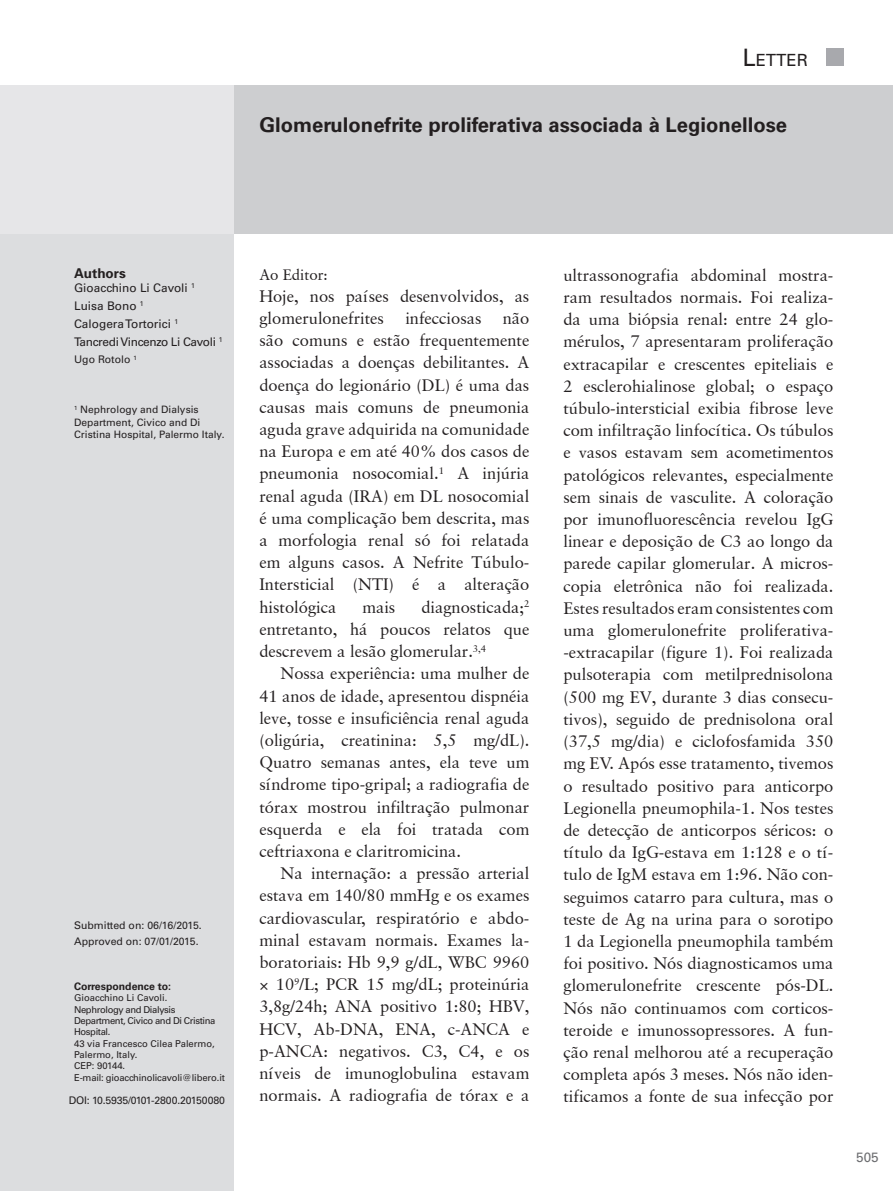
<style>
.page{position:relative;width:893px;height:1191px;background:#fff}
.page>*{position:absolute;margin:0;border:0;box-sizing:border-box;transform-origin:0 0}
.Título_Português{font:700 20.25px "Univers LT Std";color:#231f20}
.t1{font:16.8px "Univers LT Std";color:#231f20}
.Texto{font:16.5px/22.2px "Garamond Retrospective S Si";color:#231f20;text-align:justify}
.Texto_-_1º_paragráfo{font:16.5px/22.2px "Garamond Retrospective S Si";color:#231f20;text-align:justify}
.Texto_-_1º_paragráfo-2{font:15px "Garamond Retrospective S Si";color:#231f20}
.Tópico__Autores{font:13.5px "Univers 65 Bold";color:#231f20}
.t2{font:13.5px "Univers LT Std";color:#6c6d70}
.Nome_dos_autores{font:11.85px "Univers LT Std";color:#231f20}
.Nome_dos_autores-2{font:11.85px "Univers LT Std";letter-spacing:-.03em;color:#231f20}
.Data_de_subs_aprova{font:10.5px "Univers LT Std";color:#231f20}
.Autor_correspondente{font:10.5px "Univers LT Std";letter-spacing:-.02em;color:#231f20}
.Correspondência_para{font:700 10.5px "Univers LT Std";color:#231f20}
.Nome_dos_autores-3{font:10.5px "Univers LT Std";color:#231f20}
.Afiliações{font:10.2px/12.3px "Univers LT Std";color:#231f20}
.Autor_correspondente-2{font:9.45px/11.4px "Univers LT Std";color:#231f20}
.Autor_correspondente-3{font:9.45px/11.4px "Univers LT Std";letter-spacing:-.04em;color:#231f20}
.Autor_correspondente-4{font:9.45px "Univers LT Std";letter-spacing:-.02em;color:#231f20}
.s1{font-size:24px}
</style>
<div class="page">
<div style="left:0;top:85px;width:234px;height:1106px;background:#dcdddf"></div>
<div style="left:0;top:85px;width:893px;height:149px;background:linear-gradient(to right,#e2e2e4,#c5c6c8)"></div>
<div style="left:826px;top:49px;width:17px;height:17px;background:#a8a9ad"></div>
<p class="t1" style="left:742px;top:50px;width:67px"><span class="s1">L</span>ETTER</p>
<p class="Título_Português" style="left:259px;top:113px;width:529px">Glomerulonefrite proliferativa associada à Legionellose</p>
<p class="Tópico__Autores" style="left:74px;top:265px;width:53px">Authors</p>
<p class="Nome_dos_autores" style="left:74px;top:280px;width:122px">Gioacchino Li Cavoli <sup>1</sup></p>
<p class="Nome_dos_autores" style="left:74px;top:299px;width:71px">Luisa Bono <sup>1</sup></p>
<p class="Nome_dos_autores" style="left:74px;top:317px;width:106px">Calogera Tortorici <sup>1</sup></p>
<p class="Nome_dos_autores-2" style="left:74px;top:335px;width:150px">Tancredi Vincenzo Li Cavoli <sup>1</sup></p>
<p class="Nome_dos_autores-3" style="left:74px;top:353px;width:64px">Ugo Rotolo <sup>1</sup></p>
<p class="Afiliações" style="left:74px;top:404px;width:152px"><sup>1</sup> Nephrology and Dialysis<br>Department, Civico and Di<br>Cristina Hospital, Palermo Italy.</p>
<p class="Data_de_subs_aprova" style="left:74px;top:919px;width:129px">Submitted on: 06/16/2015.</p>
<p class="Data_de_subs_aprova" style="left:74px;top:935px;width:126px">Approved on: 07/01/2015.</p>
<p class="Correspondência_para" style="left:74px;top:980px;width:99px">Correspondence to:</p>
<p class="Autor_correspondente-2" style="left:74px;top:992px;width:95px">Gioacchino Li Cavoli.</p>
<p class="Autor_correspondente-3" style="left:74px;top:1003px;width:143px">Nephrology and Dialysis<br>Department, Civico and Di Cristina<br>Hospital.</p>
<p class="Autor_correspondente-2" style="left:74px;top:1037px;width:142px">43 via Francesco Cilea Palermo,<br>Palermo, Italy.</p>
<p class="Autor_correspondente-2" style="left:74px;top:1060px;width:53px">CEP: 90144.</p>
<p class="Autor_correspondente-4" style="left:74px;top:1071px;width:152px">E-mail: gioacchinolicavoli@libero.it</p>
<p class="Texto_-_1º_paragráfo-2" style="left:259px;top:265px;width:70px">Ao Editor:</p>
<p class="Texto_-_1º_paragráfo" style="left:259px;top:285px;width:271px">Hoje, nos países desenvolvidos, as glomerulonefrites</p>
<p class="Texto_-_1º_paragráfo" style="left:405px;top:307px;width:78px">infecciosas</p>
<p class="Texto_-_1º_paragráfo" style="left:259px;top:307px;width:272px;text-indent:243px">não são comuns e estão frequentemente associadas a doenças debilitantes. A doença do legionário (DL) é uma das causas mais comuns de pneumonia aguda grave adquirida na comunidade na Europa e em até 40% dos casos de pneumonia nosocomial.<sup>1</sup> A injúria renal aguda (IRA) em DL nosocomial é uma complicação bem descrita, mas a morfologia renal só foi relatada em alguns casos. A Nefrite Túbulo-Intersticial (NTI) é a alteração histológica</p>
<p class="Texto_-_1º_paragráfo" style="left:259px;top:595px;width:272px;text-indent:162px">diagnosticada;<sup>2 </sup>entretanto, há poucos relatos que descrevem a lesão glomerular.<sup>3,4</sup></p>
<p class="Texto" style="left:259px;top:662px;width:272px;text-indent:21px">Nossa experiência: uma mulher de 41 anos de idade, apresentou dispnéia leve, tosse e insuficiência renal aguda (oligúria, creatinina: 5,5 mg/dL).<br>Quatro semanas antes, ela teve um síndrome tipo-gripal; a radiografia de tórax mostrou infiltração pulmonar esquerda e ela foi tratada com ceftriaxona e claritromicina.</p>
<p class="Texto" style="left:259px;top:862px;width:272px;text-indent:21px">Na internação: a pressão arterial estava em 140/80 mmHg e os exames cardiovascular, respiratório e abdo&shy;minal estavam normais. Exames la&shy;boratoriais: Hb 9,9 g/dL, WBC 9960 × 10<sup>9</sup>/L; PCR 15 mg/dL; proteinúria 3,8g/24h; ANA positivo 1:80; HBV, HCV, Ab-DNA, ENA, c-ANCA e p-ANCA: negativos. C3, C4, e os níveis de imunoglobulina estavam</p>
<p class="Texto_-_1º_paragráfo" style="left:362px;top:595px;width:34px">mais</p>
<p class="Autor_correspondente" style="left:69px;top:1094px;width:158px">DOI: 10.5935/0101-2800.20150080</p>
<p class="Texto" style="left:259px;top:1084px;width:272px">normais. A radiografia de tórax e a</p>
<p class="Texto" style="left:563px;top:264px;width:272px">ultrassonografia abdominal mostra&shy;ram resultados normais. Foi realiza&shy;da uma biópsia renal: entre 24 glo&shy;mérulos, 7 apresentaram proliferação extracapilar e crescentes epiteliais e 2 esclerohialinose global; o espaço túbulo-intersticial exibia fibrose leve com infiltração linfocítica. Os túbulos e vasos estavam sem acometimentos patológicos relevantes, especialmente sem sinais de vasculite. A coloração por imunofluorescência revelou IgG linear e deposição de C3 ao longo da parede capilar glomerular. A micros&shy;copia eletrônica não foi realizada.<br>Estes resultados eram consistentes com uma glomerulonefrite proliferativa--extracapilar (figure 1). Foi realizada pulsoterapia com metilprednisolona (500 mg EV, durante 3 dias consecu&shy;tivos), seguido de prednisolona oral (37,5 mg/dia) e ciclofosfamida 350 mg EV. Após esse tratamento, tivemos o resultado positivo para anticorpo Legionella pneumophila-1. Nos testes de detecção de anticorpos séricos: o título da IgG-estava em 1:128 e o tí&shy;tulo de IgM estava em 1:96. Não con&shy;seguimos catarro para cultura, mas o teste de Ag na urina para o sorotipo 1 da Legionella pneumophila também foi positivo. Nós diagnosticamos uma glomerulonefrite crescente pós-DL.<br>Nós não continuamos com corticos&shy;teroide e imunossopressores. A fun&shy;ção renal melhorou até a recuperação completa após 3 meses. Nós não iden&shy;tificamos a fonte de sua infecção por</p>
<p class="t2" style="left:856px;top:1149px;width:24px">505</p>
</div>
